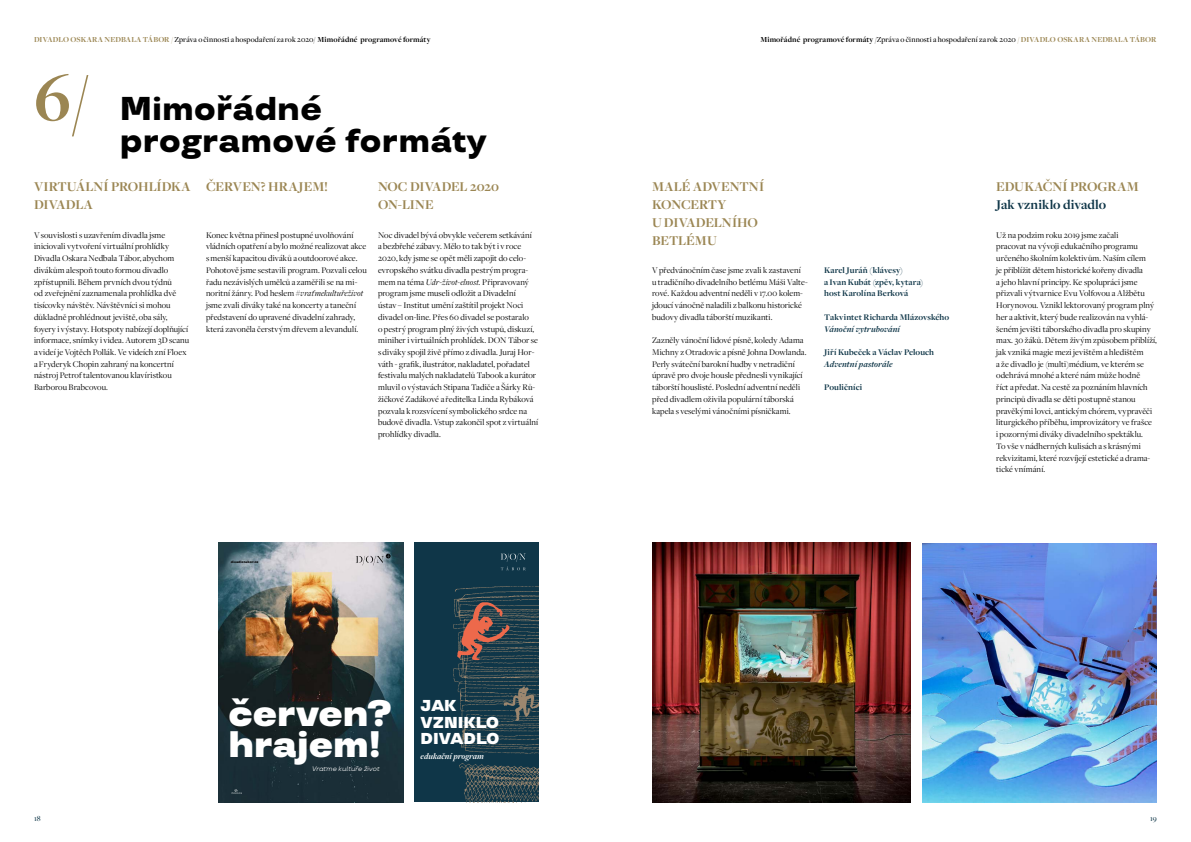
<style>
.page{position:relative;width:1191px;height:842px;background:#fff}
.page>*{position:absolute;margin:0;border:0;box-sizing:border-box;transform-origin:0 0}
.t1{font:900 36.9px/30.9px "TT Travels";letter-spacing:-.015em;color:#fff}
.t2{font:800 33px/32px "TT Travels";color:#000}
.t3{font:900 15.8px/16.7px "TT Travels";color:#fff}
.t4{font:700 14px/18px "Freight Disp Pro";letter-spacing:-.005em;color:#9b8653}
.t5{font:700 14px "Freight Disp Pro";color:#0f3648}
.t6{font:9px/11.7px "Freight Disp Pro";letter-spacing:.005em;color:#000}
.t7{font:700 9px/11.7px "Freight Disp Pro";letter-spacing:.005em;color:#0f3648}
.t8{font:italic 700 9px "Freight Disp Pro";letter-spacing:.01em;color:#0f3648}
.t9{font:italic 700 8.8px "Freight Disp Pro";color:#fff}
.t10{font:500 8px "Freight Disp Pro";letter-spacing:.01em;color:#000}
.t11{font:500 8px "Freight Disp Pro";color:#0f3648}
.t12{font:italic 6.7px "TT Travels";color:#fff}
.t13{font:800 3.3px "TT Travels";color:#000}
.s1{font-weight:700;color:#9b8653}
.s2{color:#9b8653}
.s3{font-weight:700}
.s4{font-family:"Freight Disp Pro";font-weight:700;font-size:70px;color:#9b8653}
.s5{font-style:italic}
</style>
<div class="page">
<img style="left:922px;top:543px;width:234px;height:259px">
<img style="left:218px;top:543px;width:185px;height:259px">
<svg style="left:356px;top:554px;width:34px;height:11px"></svg>
<svg style="left:231px;top:789px;width:11px;height:5px"></svg>
<img style="left:652px;top:543px;width:258px;height:259px">
<div style="left:414px;top:543px;width:125px;height:259px;background:#0f3648"></div>
<img style="left:453px;top:586px;width:86px;height:168px">
<svg style="left:501px;top:553px;width:25px;height:17px"></svg>
<img style="left:453px;top:597px;width:60px;height:65px">
<img style="left:502px;top:684px;width:37px;height:39px">
<img style="left:459px;top:763px;width:80px;height:39px">
<p class="t10" style="left:34px;top:34px;width:398px"><span class="s1">DIVADLO OSKARA NEDBALA TÁBOR</span> <span class="s2">/</span> Zpráva o činnosti a hospodaření za rok 2020/ <span class="s3">Mimořádné programové formáty</span></p>
<p class="t10" style="left:760px;top:34px;width:397px"><span class="s3">Mimořádné programové formáty</span> /Zpráva o činnosti a hospodaření za rok 2020 <span class="s2">/</span> <span class="s1">DIVADLO OSKARA NEDBALA TÁBOR</span></p>
<h2 class="t2" style="left:120px;top:94px;width:368px;text-indent:-86px"><span class="s4">6/</span> Mimořádné programové formáty</h2>
<h3 class="t4" style="left:206px;top:177px;width:123px">ČERVEN? HRAJEM!</h3>
<p class="t6" style="left:206px;top:229px;width:162px">Konec května přinesl postupné uvolňování vládních opatření a bylo možné realizovat akce s menší kapacitou diváků a outdoorové akce.<br>Pohotově jsme sestavili program. Pozvali celou řadu nezávislých umělců a zaměřili se na mi&shy;noritní žánry. Pod heslem #<span class="s5">vraťmekultuřeživot </span>jsme zvali diváky také na koncerty a taneční představení do upravené divadelní zahrady, která zavoněla čerstvým dřevem a levandulí.</p>
<h3 class="t4" style="left:34px;top:177px;width:158px">VIRTUÁLNÍ PROHLÍDKA<br>DIVADLA</h3>
<p class="t6" style="left:34px;top:229px;width:157px">V souvislosti s uzavřením divadla jsme iniciovali vytvoření virtuální prohlídky Divadla Oskara Nedbala Tábor, abychom divákům alespoň touto formou divadlo zpřístupnili. Během prvních dvou týdnů<br>od zveřejnění zaznamenala prohlídka dvě tisícovky návštěv. Návštěvníci si mohou důkladně prohlédnout jeviště, oba sály, foyery i výstavy. Hotspoty nabízejí doplňující informace, snímky i videa. Autorem 3D scanu a videí je Vojtěch Pollák. Ve videích zní Floex a Fryderyk Chopin zahraný na koncertní nástroj Petrof talentovanou klavíristkou Barborou Brabcovou.</p>
<h3 class="t4" style="left:378px;top:177px;width:123px">NOC DIVADEL 2020<br>ON-LINE</h3>
<p class="t6" style="left:378px;top:229px;width:162px">Noc divadel bývá obvykle večerem setkávání<br>a bezbřehé zábavy. Mělo to tak být i v roce 2020, kdy jsme se opět měli zapojit do celo&shy;evropského svátku divadla pestrým progra&shy;mem na téma <span class="s5">Udr-život-elnost.</span> Připravovaný program jsme museli odložit a Divadelní<br>ústav – Institut umění zaštítil projekt Noci divadel on-line. Přes 60 divadel se postaralo<br>o pestrý program plný živých vstupů, diskuzí, miniher i virtuálních prohlídek. DON Tábor se s diváky spojil živě přímo z divadla. Juraj Hor&shy;váth - grafik, ilustrátor, nakladatel, pořadatel festivalu malých nakladatelů Tabook a kurátor mluvil o výstavách Stipana Tadiče a Šárky Rů&shy;žičkové Zadákové a ředitelka Linda Rybáková pozvala k rozsvícení symbolického srdce na budově divadla. Vstup zakončil spot z virtuální prohlídky divadla.</p>
<p class="t13" style="left:231px;top:560px;width:29px">divadlotabor.cz</p>
<h1 class="t1" style="left:228px;top:698px;width:165px">červen? hrajem!</h1>
<p class="t12" style="left:312px;top:764px;width:69px">Vraťme kultuře život</p>
<h3 class="t3" style="left:420px;top:698px;width:81px">JAK<br>VZNIKLO<br>DIVADLO</h3>
<p class="t9" style="left:420px;top:750px;width:65px">edukační program</p>
<h3 class="t4" style="left:652px;top:177px;width:113px">MALÉ ADVENTNÍ<br>KONCERTY<br>U DIVADELNÍHO<br>BETLÉMU</h3>
<p class="t6" style="left:652px;top:264px;width:157px">V předvánočním čase jsme zvali k zastavení<br>u tradičního divadelního betlému Máši Valte&shy;rové. Každou adventní neděli v 17.00 kolem&shy;jdoucí vánočně naladili z balkonu historické budovy divadla táborští muzikanti.</p>
<p class="t6" style="left:652px;top:334px;width:156px">Zazněly vánoční lidové písně, koledy Adama Michny z Otradovic a písně Johna Dowlanda.<br>Perly sváteční barokní hudby v netradiční úpravě pro dvoje housle přednesli vynikající táborští houslisté. Poslední adventní neděli před divadlem oživila populární táborská kapela s veselými vánočními písničkami.</p>
<p class="t7" style="left:824px;top:264px;width:101px">Karel Juráň (klávesy)<br>a Ivan Kubát (zpěv, kytara) host Karolína Berková</p>
<p class="t7" style="left:824px;top:311px;width:126px">Takvintet Richarda Mlázovského</p>
<p class="t8" style="left:824px;top:323px;width:77px">Vánoční vytrubování</p>
<p class="t7" style="left:824px;top:346px;width:111px">Jiří Kubeček a Václav Pelouch</p>
<p class="t8" style="left:824px;top:358px;width:70px">Adventní pastorále</p>
<p class="t7" style="left:824px;top:381px;width:39px">Pouličníci</p>
<h3 class="t4" style="left:996px;top:177px;width:144px">EDUKAČNÍ PROGRAM</h3>
<h3 class="t5" style="left:996px;top:195px;width:111px">Jak vzniklo divadlo</h3>
<p class="t6" style="left:996px;top:229px;width:162px">Už na podzim roku 2019 jsme začali<br>pracovat na vývoji edukačního programu určeného školním kolektivům. Naším cílem<br>je přiblížit dětem historické kořeny divadla<br>a jeho hlavní principy. Ke spolupráci jsme přizvali výtvarnice Evu Volfovou a Alžbětu Horynovou. Vznikl lektorovaný program plný her a aktivit, který bude realizován na vyhlá&shy;šeném jevišti táborského divadla pro skupiny max. 30 žáků. Dětem živým způsobem přiblíží, jak vzniká magie mezi jevištěm a hledištěm<br>a že divadlo je (multi)médium, ve kterém se odehrává mnohé a které nám může hodně<br>říct a předat. Na cestě za poznáním hlavních principů divadla se děti postupně stanou pravěkými lovci, antickým chórem, vypravěči liturgického příběhu, improvizátory ve frašce<br>i pozornými diváky divadelního spektáklu.<br>To vše v nádherných kulisách a s krásnými rekvizitami, které rozvíjejí estetické a drama&shy;tické vnímání.</p>
<p class="t11" style="left:34px;top:814px;width:8px">18</p>
<p class="t11" style="left:1150px;top:814px;width:8px">19</p>
</div>
